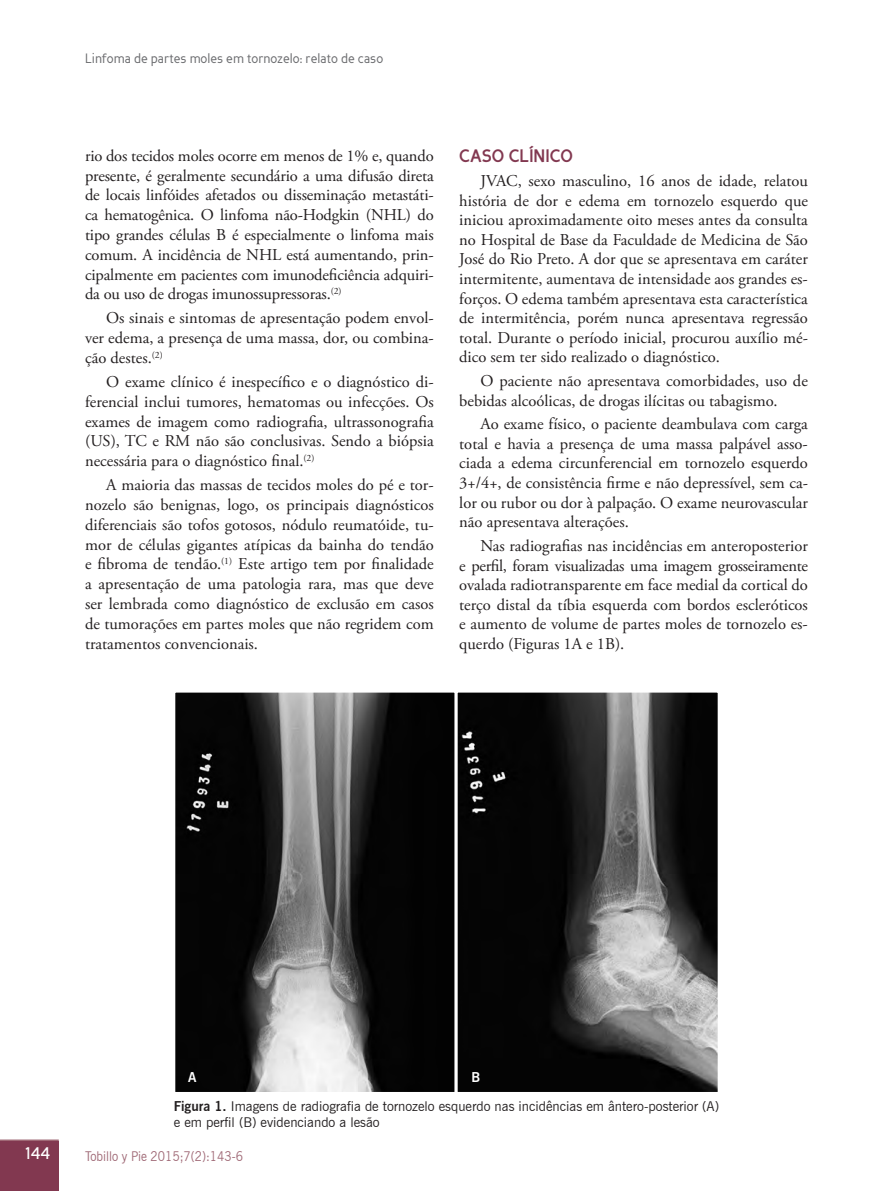
<style>
.page{position:relative;width:893px;height:1191px;background:#fff}
.page>*{position:absolute;margin:0;border:0;box-sizing:border-box;transform-origin:0 0}
.t1{font:21px "Perspective Sans";color:#fff;scale:.9 1}
.t2{font:700 18px "Perspective Sans";color:#823850;scale:.9 1}
.t3{font:16.5px/19.8px "Adobe Garamond Pro";color:#231f20;text-align:justify}
.t4{font:13.5px/15.8px "News Gothic BT";color:#231f20}
.t5{font:13.5px "Perspective Sans";color:#6c6d70;scale:.9 1}
.t6{font:13.5px "News Gothic BT";color:#9f6875;scale:.9 1}
.t7{font:700 13.5px "News Gothic BT";color:#fff}
.s1{font-weight:700}
</style>
<div class="page">
<div style="left:0;top:1141px;width:59px;height:50px;background:#823850"></div>
<hr style="left:0;top:1139px;width:59px;height:2px;background:#9f6875">
<img style="left:176px;top:693px;width:541px;height:398px">
<div style="left:172px;top:689px;width:286px;height:406px;border:3px solid #fff"></div>
<div style="left:455px;top:689px;width:266px;height:406px;border:3px solid #fff"></div>
<p class="t5" style="left:85px;top:51px;width:333px">Linfoma de partes moles em tornozelo: relato de caso</p>
<p class="t3" style="left:85px;top:146px;width:350px">rio dos tecidos moles ocorre em menos de 1% e, quando presente, é geralmente secundário a uma difusão direta de locais linfóides afetados ou disseminação metastáti&shy;ca hematogênica. O linfoma não-Hodgkin (NHL) do tipo grandes células B é especialmente o linfoma mais comum. A incidência de NHL está aumentando, prin&shy;cipalmente em pacientes com imunodeficiência adquiri&shy;da ou uso de drogas imunossupressoras.<sup>(2)</sup></p>
<p class="t3" style="left:85px;top:309px;width:350px;text-indent:21px">Os sinais e sintomas de apresentação podem envol&shy;ver edema, a presença de uma massa, dor, ou combina&shy;ção destes.<sup>(2)</sup></p>
<p class="t3" style="left:85px;top:372px;width:350px;text-indent:21px">O exame clínico é inespecífico e o diagnóstico di&shy;ferencial inclui tumores, hematomas ou infecções. Os exames de imagem como radiografia, ultrassonografia (US), TC e RM não são conclusivas. Sendo a biópsia necessária para o diagnóstico final.<sup>(2)</sup></p>
<p class="t3" style="left:85px;top:476px;width:350px;text-indent:21px">A maioria das massas de tecidos moles do pé e tor&shy;nozelo são benignas, logo, os principais diagnósticos diferenciais são tofos gotosos, nódulo reumatóide, tu&shy;mor de células gigantes atípicas da bainha do tendão e fibroma de tendão.<sup>(1)</sup> Este artigo tem por finalidade a apresentação de uma patologia rara, mas que deve ser lembrada como diagnóstico de exclusão em casos de tumorações em partes moles que não regridem com tratamentos convencionais.</p>
<p class="t2" style="left:459px;top:145px;width:128px">CASO CLÍNICO</p>
<p class="t3" style="left:459px;top:172px;width:350px;text-indent:21px">JVAC, sexo masculino, 16 anos de idade, relatou história de dor e edema em tornozelo esquerdo que iniciou aproximadamente oito meses antes da consulta no Hospital de Base da Faculdade de Medicina de São José do Rio Preto. A dor que se apresentava em caráter intermitente, aumentava de intensidade aos grandes es&shy;forços. O edema também apresentava esta característica de intermitência, porém nunca apresentava regressão total. Durante o período inicial, procurou auxílio mé&shy;dico sem ter sido realizado o diagnóstico.</p>
<p class="t3" style="left:459px;top:371px;width:350px;text-indent:21px">O paciente não apresentava comorbidades, uso de bebidas alcoólicas, de drogas ilícitas ou tabagismo.</p>
<p class="t3" style="left:459px;top:415px;width:350px;text-indent:21px">Ao exame físico, o paciente deambulava com carga total e havia a presença de uma massa palpável asso&shy;ciada a edema circunferencial em tornozelo esquerdo 3+/4+, de consistência firme e não depressível, sem ca&shy;lor ou rubor ou dor à palpação. O exame neurovascular não apresentava alterações.</p>
<p class="t3" style="left:459px;top:536px;width:350px;text-indent:21px">Nas radiografias nas incidências em anteroposterior e perfil, foram visualizadas uma imagem grosseiramente ovalada radiotransparente em face medial da cortical do terço distal da tíbia esquerda com bordos escleróticos e aumento de volume de partes moles de tornozelo es&shy;querdo (Figuras 1A e 1B).</p>
<p class="t7" style="left:188px;top:1068px;width:10px">A</p>
<p class="t7" style="left:471px;top:1068px;width:10px">B</p>
<p class="t4" style="left:174px;top:1098px;width:547px"><span class="s1">Figura 1.</span> Imagens de radiografia de tornozelo esquerdo nas incidências em ântero-posterior (A) e em perfil (B) evidenciando a lesão</p>
<p class="t1" style="left:25px;top:1139px;width:29px">144</p>
<p class="t6" style="left:85px;top:1147px;width:177px">Tobillo y Pie 2015;7(2):143-6</p>
</div>
